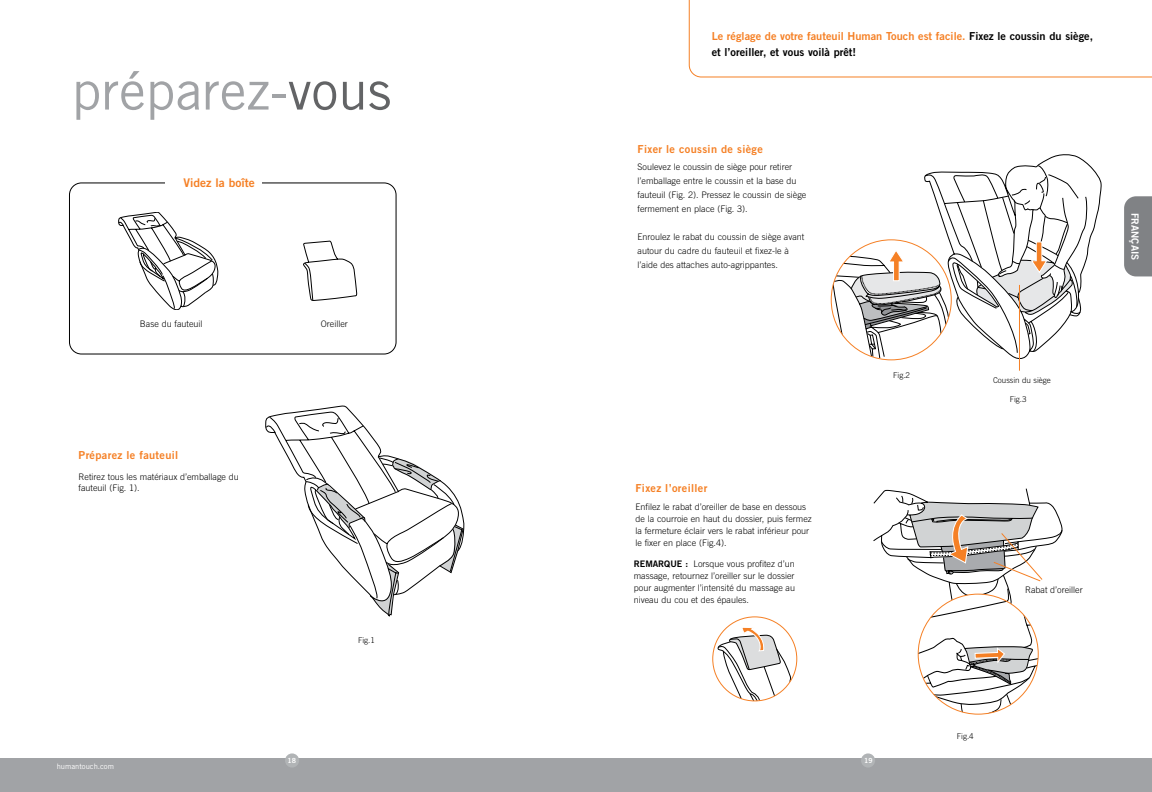
<style>
.page{position:relative;width:1152px;height:792px;background:#fff}
.page>*{position:absolute;margin:0;border:0;box-sizing:border-box;transform-origin:0 0}
.t1{font:53.3px "Trade Gothic LT";color:#a1a3a6}
.t2{font:12px "Trade Gothic LT Bold Two";color:#f58025}
.t3{font:11px/16px "Trade Gothic LT Bold Two";color:#000}
.t4{font:11px "Trade Gothic LT Bold Two";letter-spacing:.03em;color:#f58025}
.t5{font:10px "Trade Gothic LT Bold Two";color:#fff}
.t6{font:300 9px/12px "Trade Gothic LT";color:#000}
.t7{font:300 8px "Trade Gothic LT";color:#000}
.t8{font:7.6px "Trade Gothic LT";color:#fff}
.t9{font:7px "Trade Gothic LT Bold Two";color:#fff}
.s1{color:#636466}
.s2{color:#f58025}
.s3{font-family:"Trade Gothic LT Bold Two";font-weight:400}
</style>
<div class="page">
<div style="left:576px;top:758px;width:576px;height:34px;background:#a1a3a6"></div>
<div style="left:861px;top:753px;width:14px;height:15px;background:#b1b4b6;border-radius:50%"></div>
<div style="left:1124px;top:196px;width:28px;height:80px;background:#808285"></div>
<div style="left:0;top:758px;width:576px;height:34px;background:#a1a3a6"></div>
<div style="left:285px;top:753px;width:14px;height:15px;background:#b1b4b6;border-radius:50%"></div>
<svg style="left:689px;top:0;width:463px;height:77px"></svg>
<svg style="left:718px;top:627px;width:79px;height:74px"></svg>
<svg style="left:873px;top:488px;width:190px;height:226px"></svg>
<svg style="left:303px;top:241px;width:54px;height:60px"></svg>
<svg style="left:118px;top:212px;width:100px;height:98px"></svg>
<svg style="left:266px;top:411px;width:198px;height:205px"></svg>
<div style="left:69px;top:183px;width:327px;height:171px;border:1px solid #000;border-radius:12px"></div>
<div style="left:165px;top:175px;width:97px;height:21px;background:#fff"></div>
<hr style="left:1019px;top:285px;width:1px;height:86px;background:#f58025">
<svg style="left:831px;top:154px;width:270px;height:206px"></svg>
<h1 class="t1" style="left:72px;top:58px;width:321px">préparez-<span class="s1">vous</span></h1>
<h2 class="t2" style="left:184px;top:176px;width:73px">Videz la boîte</h2>
<p class="t6" style="left:140px;top:318px;width:64px">Base du fauteuil</p>
<p class="t6" style="left:321px;top:318px;width:28px">Oreiller</p>
<p class="t4" style="left:79px;top:448px;width:101px">Préparez le fauteuil</p>
<p class="t6" style="left:79px;top:471px;width:162px;line-height:11px">Retirez tous les matériaux d’emballage du fauteuil (Fig. 1).</p>
<p class="t8" style="left:57px;top:762px;width:59px">humantouch.com</p>
<p class="t9" style="left:288px;top:756px;width:10px">18</p>
<p class="t7" style="left:358px;top:636px;width:18px">Fig.1</p>
<p class="t3" style="left:712px;top:28px;width:383px"><span class="s2">Le réglage de votre fauteuil Human Touch est facile.</span> Fixez le coussin du siège, et l’oreiller, et vous voilà prêt!</p>
<p class="t4" style="left:638px;top:142px;width:127px">Fixer le coussin de siège</p>
<p class="t6" style="left:638px;top:160px;width:170px;line-height:14px">Soulevez le coussin de siège pour retirer l’emballage entre le coussin et la base du fauteuil (Fig. 2). Pressez le coussin de siège fermement en place (Fig. 3).</p>
<p class="t6" style="left:638px;top:230px;width:168px;line-height:14px">Enroulez le rabat du coussin de siège avant autour du cadre du fauteuil et fixez-le à l’aide des attaches auto-agrippantes.</p>
<p class="t5" style="left:1141px;top:213px;width:49px;rotate:90deg">FRANÇAIS</p>
<p class="t4" style="left:636px;top:481px;width:73px">Fixez l’oreiller</p>
<p class="t6" style="left:636px;top:501px;width:178px">Enfilez le rabat d’oreiller de base en dessous de la courroie en haut du dossier, puis fermez la fermeture éclair vers le rabat inférieur pour le fixer en place (Fig.4).</p>
<p class="t6" style="left:634px;top:558px;width:163px;text-align:justify"><span class="s3">REMARQUE :</span> Lorsque vous profitez d’un massage, retournez l’oreiller sur le dossier pour augmenter l’intensité du massage au niveau du cou et des épaules.</p>
<p class="t7" style="left:893px;top:370px;width:18px">Fig.2</p>
<p class="t7" style="left:993px;top:376px;width:59px">Coussin du siège</p>
<p class="t7" style="left:1010px;top:395px;width:18px">Fig.3</p>
<p class="t6" style="left:1025px;top:584px;width:59px">Rabat d’oreiller</p>
<p class="t9" style="left:864px;top:756px;width:10px">19</p>
<p class="t7" style="left:957px;top:732px;width:18px">Fig.4</p>
</div>
